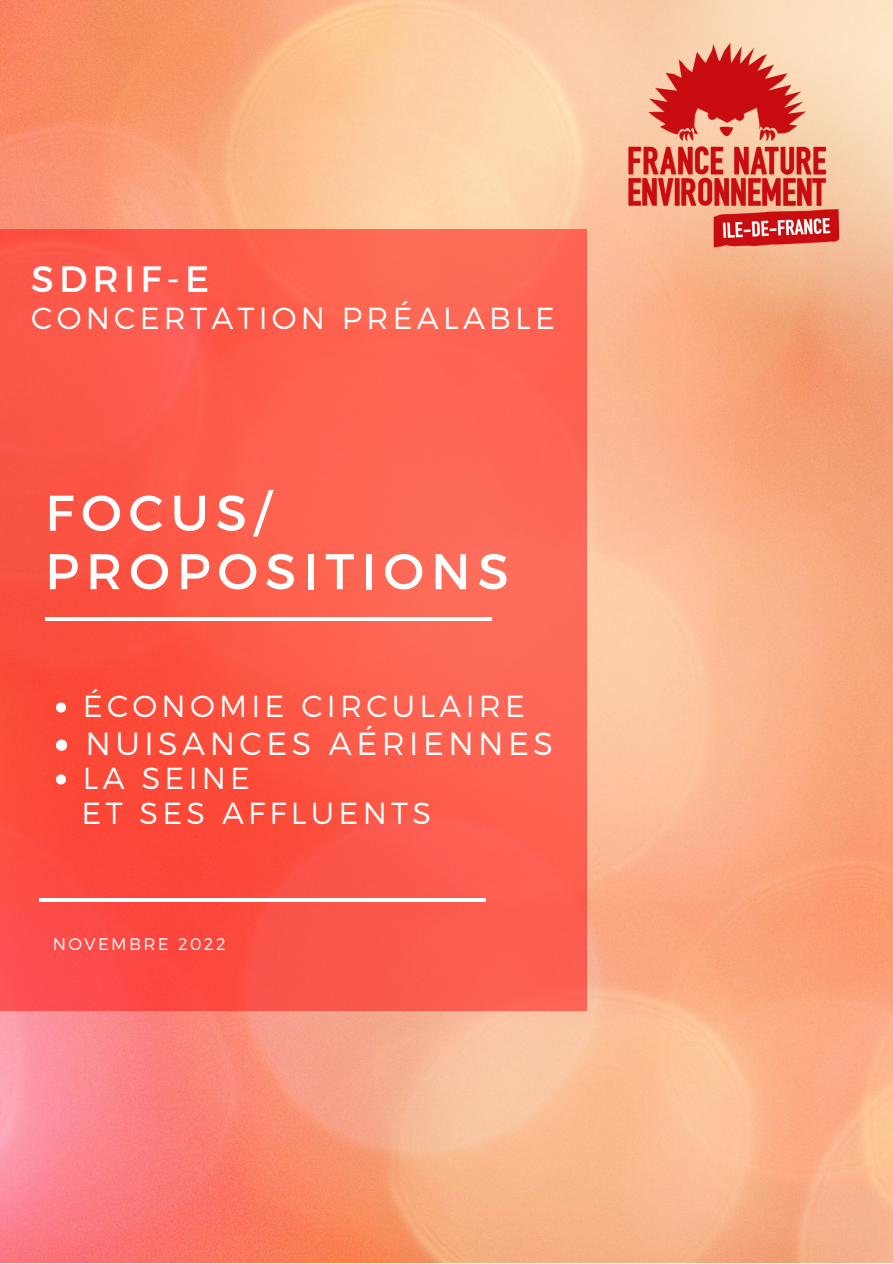
<style>
.page{position:relative;width:893px;height:1264px;background:#fff}
.page>*{position:absolute;margin:0;border:0;box-sizing:border-box;transform-origin:0 0}
.t1{font:50.1px/58.5px "Montserrat";letter-spacing:.14em;color:#fff}
.t2{font:36.6px "Montserrat";letter-spacing:.14em;color:#fff}
.t3{font:300 31.95px "Montserrat";letter-spacing:.14em;color:#fff}
.t4{font:300 30.45px/34.8px "Montserrat";letter-spacing:.14em;color:#fff}
.t5{font:300 16.8px "Montserrat";letter-spacing:.14em;color:#fff}
</style>
<div class="page">
<img style="left:0;top:0;width:892px;height:1262px">
<svg style="left:0;top:229px;width:586px;height:781px;background:#fc5a4a"></svg>
<hr style="left:45px;top:617px;width:446px;height:4px;background:#fff">
<hr style="left:39px;top:898px;width:447px;height:3px;background:#fff">
<svg style="left:56px;top:702px;width:10px;height:10px"></svg>
<svg style="left:56px;top:739px;width:11px;height:11px"></svg>
<svg style="left:56px;top:774px;width:10px;height:10px"></svg>
<img style="left:622px;top:34px;width:227px;height:224px">
<p class="t2" style="left:31px;top:255px;width:179px">SDRIF-E</p>
<p class="t4" style="left:31px;top:299px;width:525px">CONCERTATION PRÉALABLE</p>
<h1 class="t1" style="left:45px;top:481px;width:465px">FOCUS/<br>PROPOSITIONS</h1>
<p class="t4" style="left:83px;top:687px;width:443px">ÉCONOMIE CIRCULAIRE</p>
<p class="t3" style="left:85px;top:723px;width:469px">NUISANCES AÉRIENNES</p>
<p class="t4" style="left:82px;top:759px;width:351px">LA SEINE<br>ET SES AFFLUENTS</p>
<p class="t5" style="left:53px;top:933px;width:174px">NOVEMBRE 2022</p>
</div>
